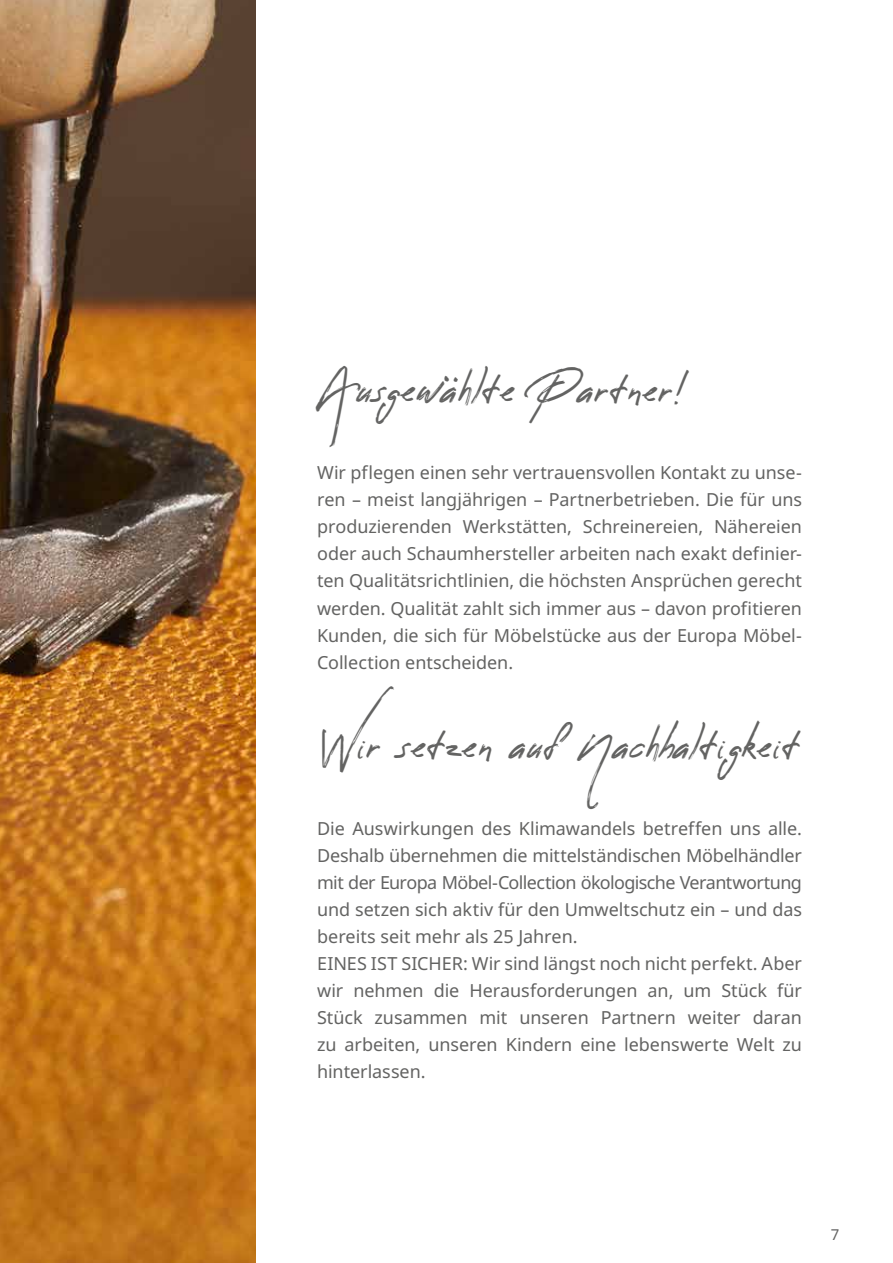
<style>
.page{position:relative;width:893px;height:1263px;background:#fff}
.page>*{position:absolute;margin:0;border:0;box-sizing:border-box;transform-origin:0 0}
.t1{font:33px "Reey";letter-spacing:.045em;color:#636362}
.t2{font:18px/27px "Noto Sans";letter-spacing:-.005em;color:#636362;text-align:justify}
.t3{font:15px "Noto Sans";color:#636362}
</style>
<div class="page">
<img style="left:0;top:0;width:255px;height:1263px">
<h1 class="t1" style="left:317px;top:372px;width:367px">A usgewählte Partner!</h1>
<p class="t2" style="left:317px;top:460px;width:486px">Wir pflegen einen sehr vertrauensvollen Kontakt zu unse&shy;ren – meist langjährigen – Partnerbetrieben. Die für uns produzierenden Werkstätten, Schreinereien, Nähereien oder auch Schaumhersteller arbeiten nach exakt definier&shy;ten Qualitätsrichtlinien, die höchsten Ansprüchen gerecht werden. Qualität zahlt sich immer aus – davon profitieren Kunden, die sich für Möbelstücke aus der Europa Möbel-Collection entscheiden.</p>
<h1 class="t1" style="left:317px;top:728px;width:482px">Wir setzen auf Nachhaltigkeit</h1>
<p class="t2" style="left:317px;top:815px;width:486px;text-align:left">Die Auswirkungen des Klimawandels betreffen uns alle.<br>Deshalb übernehmen die mittelständischen Möbelhändler mit der Europa Möbel-Collection ökologische Verantwortung und setzen sich aktiv für den Umweltschutz ein – und das bereits seit mehr als 25 Jahren.<br>EINES IST SICHER: Wir sind längst noch nicht perfekt. Aber wir nehmen die Herausforderungen an, um Stück für Stück zusammen mit unseren Partnern weiter daran zu arbeiten, unseren Kindern eine lebenswerte Welt zu hinterlassen.</p>
<p class="t3" style="left:831px;top:1224px;width:10px">7</p>
</div>
